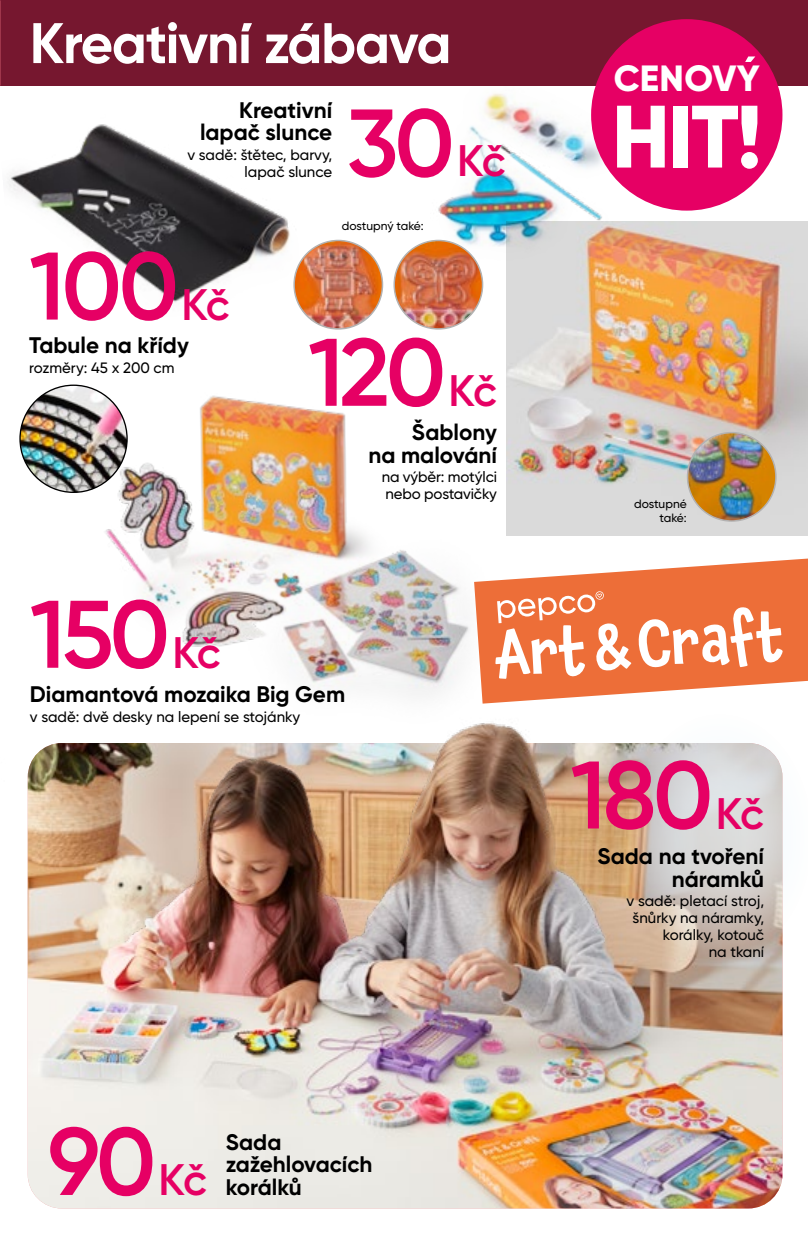
<style>
.page{position:relative;width:808px;height:1234px;background:#fff}
.page>*{position:absolute;margin:0;border:0;box-sizing:border-box;transform-origin:0 0}
.t1{font:600 95.7px "Gilroy";letter-spacing:-.04em;color:#e60064}
.t2{font:800 88.2px "Gilroy";color:#fff}
.t3{font:700 57px "Gilroy";letter-spacing:-.02em;color:#fff}
.t4{font:800 36.45px "Gilroy";letter-spacing:.01em;color:#fff}
.t5{font:700 22.5px/22.5px "Gilroy";color:#000;text-align:right}
.t6{font:500 15px/16.8px "Gilroy";letter-spacing:-.005em;color:#000;text-align:right}
.t7{font:500 12px/13.5px "Gilroy";color:#000;text-align:right}
.s1{font-size:44.1px}
</style>
<div class="page">
<img style="left:27px;top:942px;width:1px;height:209px">
<img style="left:81px;top:384px;width:433px;height:287px">
<img style="left:28px;top:942px;width:754px;height:266px">
<img style="left:27px;top:671px;width:600px;height:271px">
<img style="left:417px;top:85px;width:210px;height:199px">
<img style="left:20px;top:385px;width:107px;height:107px;border-radius:54px">
<img style="left:507px;top:221px;width:301px;height:314px">
<img style="left:687px;top:432px;width:89px;height:89px;border-radius:44px">
<div style="left:687px;top:432px;width:90px;height:89px;border:2px solid #b3b2b2;border-radius:50%"></div>
<img style="left:394px;top:240px;width:88px;height:89px;border-radius:44px">
<div style="left:393px;top:240px;width:90px;height:89px;border:2px solid #b3b2b2;border-radius:50%"></div>
<img style="left:294px;top:240px;width:88px;height:89px;border-radius:44px">
<div style="left:293px;top:240px;width:90px;height:89px;border:2px solid #b3b2b2;border-radius:50%"></div>
<img style="left:8px;top:124px;width:296px;height:190px">
<svg style="left:474px;top:558px;width:334px;height:145px;fill:#ed6e38"></svg>
<svg style="left:638px;top:607px;width:145px;height:60px"></svg>
<svg style="left:495px;top:591px;width:136px;height:87px"></svg>
<svg style="left:627px;top:743px;width:156px;height:216px;background:#d2c8c0"></svg>
<div style="left:0;top:0;width:808px;height:85px;background:#76172f"></div>
<div style="left:591px;top:19px;width:191px;height:191px;background:#e60064;border-radius:50%"></div>
<svg style="left:745px;top:56px;width:10px;height:6px"></svg>
<h3 class="t3" style="left:30px;top:7px;width:423px">Kreativní zábava</h3>
<h3 class="t5" style="left:200px;top:98px;width:134px">Kreativní lapač slunce</h3>
<p class="t6" style="left:187px;top:146px;width:146px">v sadě: štětec, barvy, lapač slunce</p>
<h1 class="t1" style="left:347px;top:84px;width:160px">30<span class="s1">Kč</span></h1>
<h1 class="t1" style="left:29px;top:227px;width:202px">100<span class="s1">Kč</span></h1>
<p class="t7" style="left:342px;top:219px;width:83px">dostupný také:</p>
<h3 class="t5" style="left:29px;top:334px;width:161px">Tabule na křídy</h3>
<p class="t6" style="left:29px;top:359px;width:147px">rozměry: 45 x 200 cm</p>
<h1 class="t1" style="left:30px;top:574px;width:192px">150<span class="s1">Kč</span></h1>
<h1 class="t1" style="left:308px;top:313px;width:190px">120<span class="s1">Kč</span></h1>
<h3 class="t5" style="left:368px;top:421px;width:130px">Šablony<br>na malování</h3>
<p class="t6" style="left:382px;top:468px;width:117px;text-align:left">na výběr: motýlci nebo postavičky</p>
<h3 class="t5" style="left:30px;top:682px;width:317px">Diamantová mozaika Big Gem</h3>
<p class="t6" style="left:30px;top:707px;width:272px">v sadě: dvě desky na lepení se stojánky</p>
<h3 class="t4" style="left:614px;top:55px;width:148px">CENOVY</h3>
<h2 class="t2" style="left:612px;top:81px;width:152px">HIT!</h2>
<p class="t7" style="left:634px;top:497px;width:54px">dostupné také:</p>
<h1 class="t1" style="left:570px;top:735px;width:195px">180<span class="s1">Kč</span></h1>
<h3 class="t5" style="left:597px;top:844px;width:168px">Sada na tvoření náramků</h3>
<p class="t6" style="left:626px;top:892px;width:139px">v sadě: pletací stroj, šnůrky na náramky, korálky, kotouč<br>na tkaní</p>
<h1 class="t1" style="left:48px;top:1101px;width:161px">90<span class="s1">Kč</span></h1>
<h3 class="t5" style="left:226px;top:1130px;width:148px;text-align:left">Sada zažehlovacích korálků</h3>
</div>
